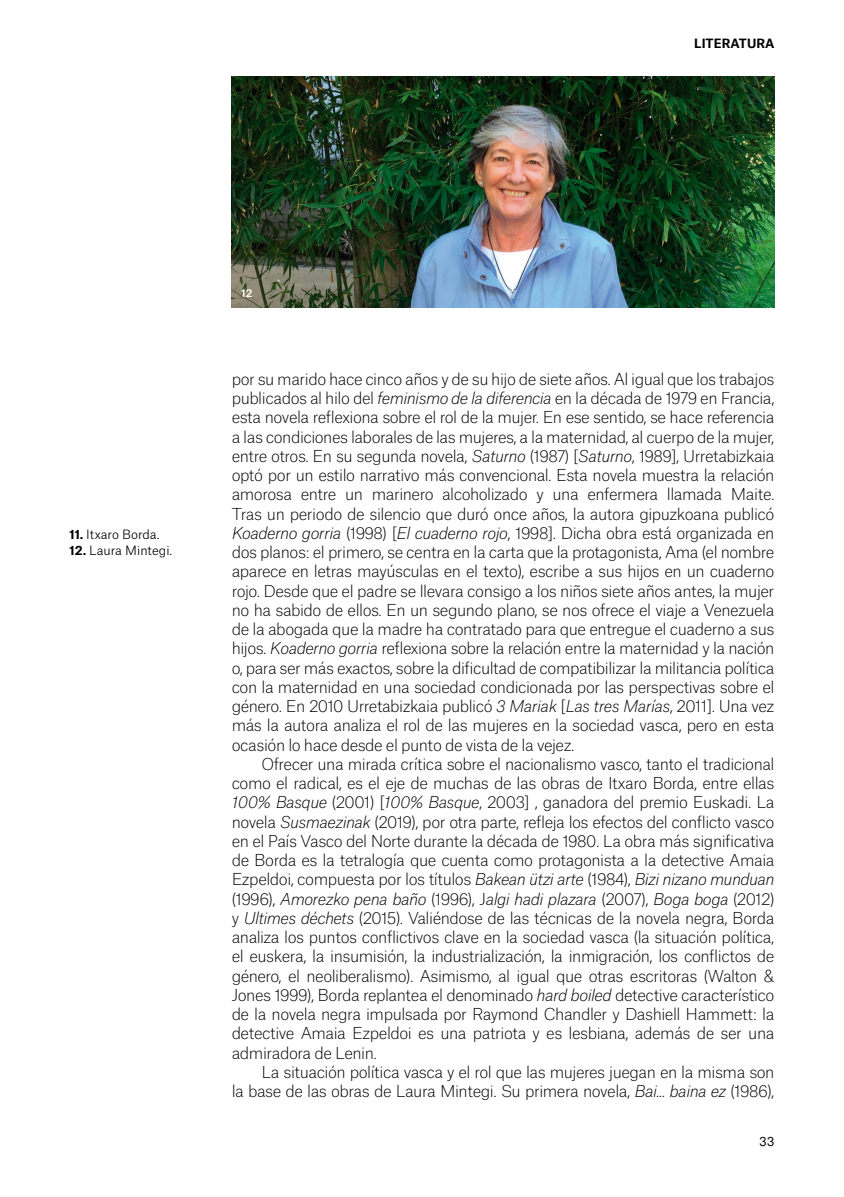
<style>
.page{position:relative;width:844px;height:1197px;background:#fff}
.page>*{position:absolute;margin:0;border:0;box-sizing:border-box;transform-origin:0 0}
.t1{font:100 15.75px/19.2px "Atlas Grotesk";letter-spacing:-.03em;color:#000;text-align:justify}
.t2{font:300 12.25px "Atlas Grotesk";color:#000}
.t3{font:700 12.25px "Atlas Grotesk";color:#000}
.t4{font:12.25px "Atlas Grotesk";color:#000}
.t5{font:500 10.5px "Atlas Grotesk";color:#fff}
.s1{font-weight:700}
.s2{font-style:italic}
</style>
<div class="page">
<img style="left:231px;top:77px;width:543px;height:231px">
<p class="t3" style="left:694px;top:34px;width:82px">LITERATURA</p>
<p class="t2" style="left:69px;top:525px;width:91px"><span class="s1">11.</span> Itxaro Borda.</p>
<p class="t2" style="left:69px;top:541px;width:104px"><span class="s1">12.</span> Laura Mintegi.</p>
<p class="t5" style="left:241px;top:285px;width:13px">12</p>
<p class="t1" style="left:231px;top:368px;width:544px">por su marido hace cinco años y de su hijo de siete años. Al igual que los trabajos publicados al hilo del <span class="s2">feminismo de la diferencia</span> en la década de 1979 en Francia, esta novela reflexiona sobre el rol de la mujer. En ese sentido, se hace referencia a las condiciones laborales de las mujeres, a la maternidad, al cuerpo de la mujer, entre otros. En su segunda novela, <span class="s2">Saturno</span> (1987) [<span class="s2">Saturno</span>, 1989], Urretabizkaia optó por un estilo narrativo más convencional. Esta novela muestra la relación amorosa entre un marinero alcoholizado y una enfermera llamada Maite.<br>Tras un periodo de silencio que duró once años, la autora gipuzkoana publicó <span class="s2">Koaderno gorria</span> (1998) [<span class="s2">El cuaderno rojo</span>, 1998]. Dicha obra está organizada en dos planos: el primero, se centra en la carta que la protagonista, Ama (el nombre aparece en letras mayúsculas en el texto), escribe a sus hijos en un cuaderno rojo. Desde que el padre se llevara consigo a los niños siete años antes, la mujer no ha sabido de ellos. En un segundo plano, se nos ofrece el viaje a Venezuela de la abogada que la madre ha contratado para que entregue el cuaderno a sus hijos. <span class="s2">Koaderno gorria</span> reflexiona sobre la relación entre la maternidad y la nación o, para ser más exactos, sobre la dificultad de compatibilizar la militancia política con la maternidad en una sociedad condicionada por las perspectivas sobre el género. En 2010 Urretabizkaia publicó <span class="s2">3 Mariak</span> [<span class="s2">Las tres Marías</span>, 2011]. Una vez más la autora analiza el rol de las mujeres en la sociedad vasca, pero en esta ocasión lo hace desde el punto de vista de la vejez.</p>
<p class="t1" style="left:231px;top:753px;width:544px;text-indent:30px">Ofrecer una mirada crítica sobre el nacionalismo vasco, tanto el tradicional como el radical, es el eje de muchas de las obras de Itxaro Borda, entre ellas <span class="s2">100% Basque</span> (2001) [<span class="s2">100% Basque</span>, 2003] , ganadora del premio Euskadi. La novela <span class="s2">Susmaezinak</span> (2019), por otra parte, refleja los efectos del conflicto vasco en el País Vasco del Norte durante la década de 1980. La obra más significativa de Borda es la tetralogía que cuenta como protagonista a la detective Amaia Ezpeldoi, compuesta por los títulos <span class="s2">Bakean ützi arte</span> (1984), <span class="s2">Bizi nizano munduan </span>(1996), <span class="s2">Amorezko pena baño</span> (1996), J<span class="s2">algi hadi plazara</span> (2007), <span class="s2">Boga boga</span> (2012) y <span class="s2">Ultimes déchets</span> (2015). Valiéndose de las técnicas de la novela negra, Borda analiza los puntos conflictivos clave en la sociedad vasca (la situación política, el euskera, la insumisión, la industrialización, la inmigración, los conflictos de género, el neoliberalismo). Asimismo, al igual que otras escritoras (Walton &amp; Jones 1999), Borda replantea el denominado <span class="s2">hard boiled</span> detective característico de la novela negra impulsada por Raymond Chandler y Dashiell Hammett: la detective Amaia Ezpeldoi es una patriota y es lesbiana, además de ser una admiradora de Lenin.</p>
<p class="t1" style="left:231px;top:1061px;width:544px;text-align:right">La situación política vasca y el rol que las mujeres juegan en la misma son<br>la base de las obras de Laura Mintegi. Su primera novela, <span class="s2">Bai... baina ez</span> (1986),</p>
<p class="t4" style="left:759px;top:1131px;width:17px">33</p>
</div>
